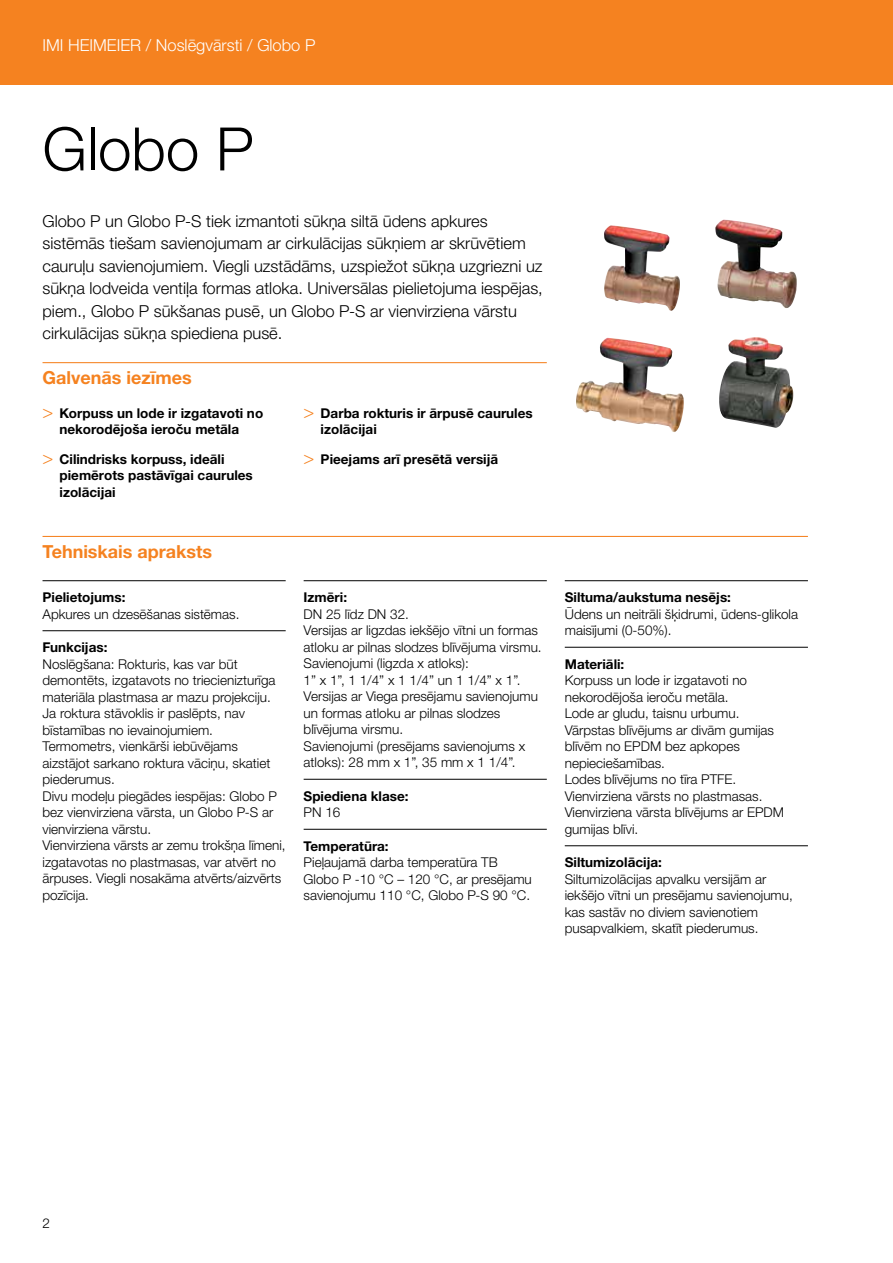
<style>
.page{position:relative;width:893px;height:1263px;background:#fff}
.page>*{position:absolute;margin:0;border:0;box-sizing:border-box;transform-origin:0 0}
.t1{font:300 60px "Helvetica Neue LTW1 G";color:#000}
.t2{font:700 18px "Helvetica Neue LTW1 G";color:#f58220}
.t3{font:300 16.5px/22.5px "Helvetica Neue LTW1 G";color:#000}
.t4{font:300 16.5px "Helvetica Neue LTW1 G";color:#fff}
.t5{font:300 13.5px/16.5px "Helvetica Neue LTW1 G";color:#000}
.t6{font:700 13.5px/16.5px "Helvetica Neue LTW1 G";color:#000}
.s1{font-family:"Helvetica Neue LT Std";font-weight:300;font-size:18px;color:#f58220}
</style>
<div class="page">
<div style="left:0;top:0;width:893px;height:85px;background:#f58220"></div>
<hr style="left:43px;top:362px;width:504px;height:1px;background:#f58220">
<hr style="left:43px;top:536px;width:765px;height:1px;background:#f58220">
<hr style="left:43px;top:580px;width:243px;height:1px;background:#000">
<hr style="left:43px;top:630px;width:243px;height:1px;background:#000">
<hr style="left:304px;top:580px;width:243px;height:1px;background:#000">
<hr style="left:304px;top:779px;width:243px;height:1px;background:#000">
<hr style="left:304px;top:829px;width:243px;height:1px;background:#000">
<hr style="left:565px;top:580px;width:243px;height:1px;background:#000">
<hr style="left:565px;top:647px;width:243px;height:1px;background:#000">
<hr style="left:565px;top:845px;width:243px;height:1px;background:#000">
<img style="left:576px;top:338px;width:107px;height:94px">
<img style="left:719px;top:337px;width:74px;height:91px">
<img style="left:604px;top:225px;width:76px;height:86px">
<img style="left:715px;top:220px;width:82px;height:88px">
<p class="t4" style="left:43px;top:35px;width:274px">IMI HEIMEIER / Noslēgvārsti / Globo P</p>
<h1 class="t1" style="left:43px;top:112px;width:213px">Globo P</h1>
<p class="t3" style="left:43px;top:210px;width:502px">Globo P un Globo P-S tiek izmantoti sūkņa siltā ūdens apkures sistēmās tiešam savienojumam ar cirkulācijas sūkņiem ar skrūvētiem cauruļu savienojumiem. Viegli uzstādāms, uzspiežot sūkņa uzgriezni uz sūkņa lodveida ventiļa formas atloka. Universālas pielietojuma iespējas, piem., Globo P sūkšanas pusē, un Globo P-S ar vienvirziena vārstu cirkulācijas sūkņa spiediena pusē.</p>
<h2 class="t2" style="left:43px;top:367px;width:151px">Galvenās iezīmes</h2>
<p class="t6" style="left:43px;top:405px;width:222px;text-align:center"><span class="s1">&gt;</span> Korpuss un lode ir izgatavoti no nekorodējoša ieroču metāla</p>
<p class="t6" style="left:60px;top:451px;width:195px;text-indent:-17px"><span class="s1">&gt;</span> Cilindrisks korpuss, ideāli piemērots pastāvīgai caurules izolācijai</p>
<p class="t6" style="left:321px;top:405px;width:214px;text-indent:-17px"><span class="s1">&gt;</span> Darba rokturis ir ārpusē caurules izolācijai</p>
<p class="t6" style="left:304px;top:451px;width:196px"><span class="s1">&gt;</span> Pieejams arī presētā versijā</p>
<h2 class="t2" style="left:43px;top:541px;width:171px">Tehniskais apraksts</h2>
<p class="t6" style="left:43px;top:589px;width:84px">Pielietojums:</p>
<p class="t5" style="left:43px;top:606px;width:198px">Apkures un dzesēšanas sistēmas.</p>
<p class="t6" style="left:43px;top:639px;width:66px">Funkcijas:</p>
<p class="t5" style="left:43px;top:656px;width:245px">Noslēgšana: Rokturis, kas var būt demontēts, izgatavots no triecienizturīga materiāla plastmasa ar mazu projekciju.<br>Ja roktura stāvoklis ir paslēpts, nav bīstamības no ievainojumiem.<br>Termometrs, vienkārši iebūvējams aizstājot sarkano roktura vāciņu, skatiet piederumus.<br>Divu modeļu piegādes iespējas: Globo P bez vienvirziena vārsta, un Globo P-S ar vienvirziena vārstu.<br>Vienvirziena vārsts ar zemu trokšņa līmeni, izgatavotas no plastmasas, var atvērt no ārpuses. Viegli nosakāma atvērts/aizvērts pozīcija.</p>
<p class="t6" style="left:304px;top:589px;width:45px">Izmēri:</p>
<p class="t5" style="left:304px;top:606px;width:240px">DN 25 līdz DN 32.<br>Versijas ar ligzdas iekšējo vītni un formas atloku ar pilnas slodzes blīvējuma virsmu.<br>Savienojumi (ligzda x atloks):<br>1” x 1”, 1 1/4” x 1 1/4” un 1 1/4” x 1”.<br>Versijas ar Viega presējamu savienojumu un formas atloku ar pilnas slodzes blīvējuma virsmu.<br>Savienojumi (presējams savienojums x atloks): 28 mm x 1”, 35 mm x 1 1/4”.</p>
<p class="t6" style="left:304px;top:788px;width:106px">Spiediena klase:</p>
<p class="t5" style="left:304px;top:804px;width:38px">PN 16</p>
<p class="t6" style="left:304px;top:838px;width:86px">Temperatūra:</p>
<p class="t5" style="left:304px;top:854px;width:230px">Pieļaujamā darba temperatūra TB<br>Globo P -10 °C – 120 °C, ar presējamu savienojumu 110 °C, Globo P-S 90 °C.</p>
<p class="t6" style="left:565px;top:589px;width:168px">Siltuma/aukstuma nesējs:</p>
<p class="t5" style="left:565px;top:606px;width:235px">Ūdens un neitrāli šķidrumi, ūdens-glikola maisījumi (0-50%).</p>
<p class="t6" style="left:565px;top:656px;width:61px">Materiāli:</p>
<p class="t5" style="left:565px;top:672px;width:221px">Korpuss un lode ir izgatavoti no nekorodējoša ieroču metāla.<br>Lode ar gludu, taisnu urbumu.<br>Vārpstas blīvējums ar divām gumijas blīvēm no EPDM bez apkopes nepieciešamības.<br>Lodes blīvējums no tīra PTFE.<br>Vienvirziena vārsts no plastmasas.<br>Vienvirziena vārsta blīvējums ar EPDM gumijas blīvi.</p>
<p class="t6" style="left:565px;top:854px;width:99px">Siltumizolācija:</p>
<p class="t5" style="left:565px;top:871px;width:230px">Siltumizolācijas apvalku versijām ar iekšējo vītni un presējamu savienojumu, kas sastāv no diviem savienotiem pusapvalkiem, skatīt piederumus.</p>
<p class="t5" style="left:43px;top:1215px;width:9px">2</p>
</div>
